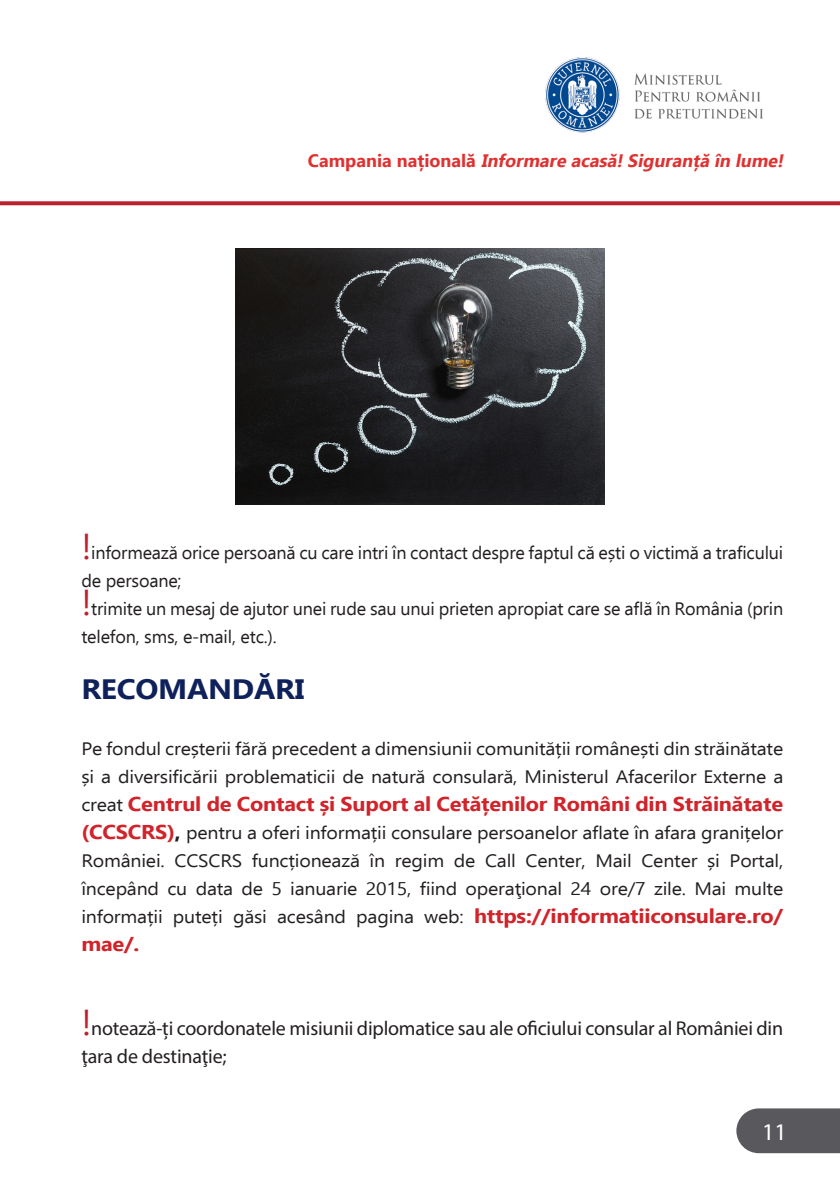
<style>
.page{position:relative;width:840px;height:1191px;background:#fff}
.page>*{position:absolute;margin:0;border:0;box-sizing:border-box;transform-origin:0 0}
.t1{font:700 28px "Ebrima";letter-spacing:-.01em;color:#0e215b;scale:1.09 1}
.t2{font:24px "Myriad Pro";color:#fff}
.t3{font:20px/28px "Myriad Pro";letter-spacing:-.01em;color:#231f20}
.t4{font:700 20px "Ebrima";letter-spacing:-.01em;color:#d1232a;scale:1.09 1}
.t5{font:18px/28px "Ebrima";letter-spacing:-.01em;color:#231f20;scale:1.09 1}
.t6{font:18px/28px "Ebrima";letter-spacing:-.01em;color:#231f20}
.t7{font:italic 700 18px "Ebrima";color:#e03131}
.s1{font-style:normal}
.s2{font-size:36px;color:#bd212e}
.s3{font-weight:400;font-size:18px;color:#231f20}
.s4{font-weight:700;font-size:20px;color:#d1232a}
.s5{font-weight:700;font-size:20px}
.s6{font-family:"Ebrima";font-size:36px;color:#bd212e}
</style>
<div class="page">
<svg style="left:736px;top:1108px;width:103px;height:45px;background:#626165"></svg>
<img style="left:545px;top:57px;width:218px;height:76px">
<svg style="left:0;top:201px;width:839px;height:4px;background:#c1303c"></svg>
<img style="left:235px;top:248px;width:369px;height:256px">
<p class="t7" style="left:308px;top:148px;width:481px"><span class="s1">C a m p a n i a n a ț i o n a l ă</span> Informare acasă!Siguranță în lume!</p>
<p class="t6" style="left:81px;top:538px;width:703px"><span class="s2">!</span>informează orice persoană cu care intri în contact despre faptul că ești o victimă a traficului de persoane;<br><span class="s2">!</span>trimite un mesaj de ajutor unei rude sau unui prieten apropiat care se află în România (prin telefon, sms, e-mail, etc.).</p>
<h1 class="t1" style="left:81px;top:668px;width:206px">RECOMANDĂRI</h1>
<p class="t5" style="left:81px;top:734px;width:645px">Pe fondul creșterii fără precedent a dimensiunii comunității românești din străinătate și a diversificării problematicii de natură consulară, Ministerul Afacerilor Externe a</p>
<p class="t4" style="left:81px;top:789px;width:645px"><span class="s3">creat</span> Centrul de Contact și Suport al Cetățenilor Români din Străinătate</p>
<p class="t5" style="left:81px;top:818px;width:645px;text-align:justify"><span class="s4">(CCSCRS)</span><span class="s5">,</span> pentru a oferi informații consulare persoanelor aflate în afara granițelor României. CCSCRS funcționează în regim de Call Center, Mail Center și Portal, începând cu data de 5 ianuarie 2015, fiind operaţional 24 ore/7 zile. Mai multe informații puteți găsi acesând pagina web: <span class="s4">https://informatiiconsulare.ro/</span></p>
<p class="t4" style="left:81px;top:929px;width:55px">mae/.</p>
<p class="t3" style="left:81px;top:1014px;width:703px"><span class="s6">!</span>notează-ți coordonatele misiunii diplomatice sau ale oficiului consular al României din ţara de destinaţie;</p>
<h2 class="t2" style="left:761px;top:1117px;width:26px">11</h2>
</div>
